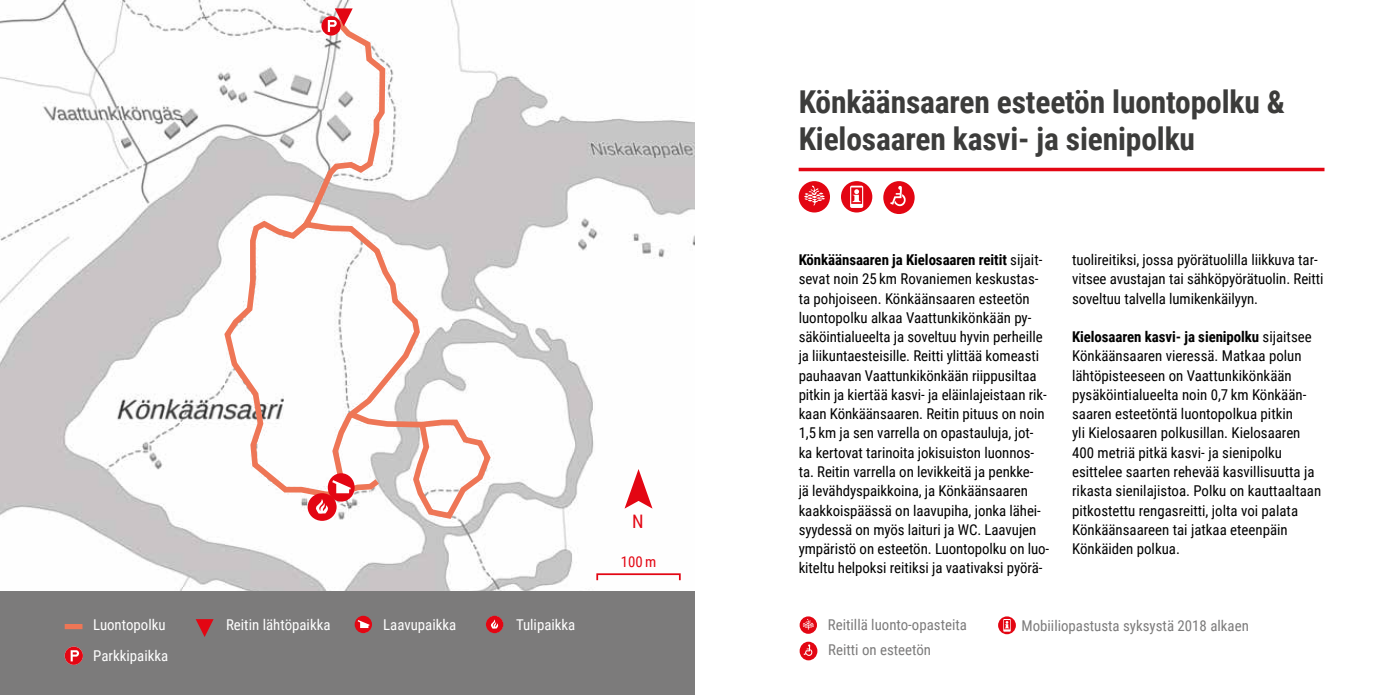
<style>
.page{position:relative;width:1389px;height:695px;background:#fff}
.page>*{position:absolute;margin:0;border:0;box-sizing:border-box;transform-origin:0 0}
.t1{font:700 31.5px/36.8px "Roboto Condensed";letter-spacing:-.005em;color:#3c3c3b}
.t2{font:18.55px "Roboto Condensed";color:#e30613}
.t3{font:14.88px/19.2px "Roboto Condensed";letter-spacing:-.005em;color:#000}
.t4{font:14.88px "Roboto Condensed";color:#7c7b7b}
.t5{font:14.88px "Roboto Condensed";color:#fff}
.t6{font:14.88px "Roboto Condensed";color:#e30613}
.s1{font-weight:700}
</style>
<div class="page">
<img style="left:0;top:0;width:694px;height:591px">
<div style="left:0;top:591px;width:694px;height:103px;background:#7c7b7b"></div>
<svg style="left:221px;top:14px;width:202px;height:486px"></svg>
<svg style="left:355px;top:615px;width:17px;height:18px"></svg>
<div style="left:65px;top:624px;width:18px;height:5px;background:#ee7656"></div>
<hr style="left:799px;top:168px;width:525px;height:3px;background:#e30613">
<div style="left:841px;top:181px;width:31px;height:31px;background:#e30613;border-radius:50%"></div>
<svg style="left:850px;top:186px;width:13px;height:22px"></svg>
<svg style="left:883px;top:181px;width:32px;height:33px"></svg>
<svg style="left:308px;top:407px;width:186px;height:115px"></svg>
<svg style="left:799px;top:181px;width:31px;height:31px"></svg>
<svg style="left:65px;top:646px;width:18px;height:18px"></svg>
<svg style="left:800px;top:641px;width:17px;height:19px"></svg>
<svg style="left:486px;top:615px;width:17px;height:18px"></svg>
<svg style="left:800px;top:616px;width:17px;height:17px"></svg>
<svg style="left:196px;top:619px;width:18px;height:18px"></svg>
<svg style="left:321px;top:8px;width:32px;height:28px"></svg>
<div style="left:596px;top:573px;width:85px;height:8px;border:2px solid #e30613"></div>
<svg style="left:625px;top:469px;width:28px;height:39px"></svg>
<svg style="left:998px;top:616px;width:18px;height:18px"></svg>
<svg style="left:1003px;top:619px;width:8px;height:12px"></svg>
<p class="t2" style="left:632px;top:508px;width:13px">N</p>
<p class="t6" style="left:621px;top:551px;width:37px">100 m</p>
<h1 class="t1" style="left:799px;top:83px;width:488px">Könkäänsaaren esteetön luontopolku &amp;<br>Kielosaaren kasvi- ja sienipolku</h1>
<p class="t3" style="left:799px;top:249px;width:252px"><span class="s1">Könkäänsaaren ja Kielosaaren reitit</span> sijait&shy;sevat noin 25 km Rovaniemen keskustas&shy;ta pohjoiseen. Könkäänsaaren esteetön luontopolku alkaa Vaattunkikönkään py&shy;säköintialueelta ja soveltuu hyvin perheille ja liikuntaesteisille. Reitti ylittää komeasti pauhaavan Vaattunkikönkään riippusiltaa pitkin ja kiertää kasvi- ja eläinlajeistaan rik&shy;kaan Könkäänsaaren. Reitin pituus on noin 1,5 km ja sen varrella on opastauluja, jot&shy;ka kertovat tarinoita jokisuiston luonnos&shy;ta. Reitin varrella on levikkeitä ja penkke-<br>jä levähdyspaikkoina, ja Könkäänsaaren kaakkoispäässä on laavupiha, jonka lähei&shy;syydessä on myös laituri ja WC. Laavujen ympäristö on esteetön. Luontopolku on luo&shy;kiteltu helpoksi reitiksi ja vaativaksi pyörä-</p>
<p class="t3" style="left:1072px;top:249px;width:253px">tuolireitiksi, jossa pyörätuolilla liikkuva tar&shy;vitsee avustajan tai sähköpyörätuolin. Reitti soveltuu talvella lumikenkäilyyn.</p>
<p class="t3" style="left:1072px;top:326px;width:251px"><span class="s1">Kielosaaren kasvi- ja sienipolku</span> sijaitsee Könkäänsaaren vieressä. Matkaa polun lähtöpisteeseen on Vaattunkikönkään pysäköintialueelta noin 0,7 km Könkään&shy;saaren esteetöntä luontopolkua pitkin<br>yli Kielosaaren polkusillan. Kielosaaren 400 metriä pitkä kasvi- ja sienipolku esittelee saarten rehevää kasvillisuutta ja rikasta sienilajistoa. Polku on kauttaaltaan pitkostettu rengasreitti, jolta voi palata Könkäänsaareen tai jatkaa eteenpäin Könkäiden polkua.</p>
<p class="t5" style="left:93px;top:614px;width:74px">Luontopolku</p>
<p class="t5" style="left:383px;top:614px;width:75px">Laavupaikka</p>
<p class="t5" style="left:516px;top:614px;width:61px">Tulipaikka</p>
<p class="t5" style="left:226px;top:614px;width:106px">Reitin lähtöpaikka</p>
<p class="t4" style="left:828px;top:614px;width:141px">Reitillä luonto-opasteita</p>
<p class="t5" style="left:93px;top:644px;width:77px">Parkkipaikka</p>
<p class="t4" style="left:828px;top:639px;width:104px">Reitti on esteetön</p>
<p class="t4" style="left:1022px;top:615px;width:229px">Mobiiliopastusta syksystä 2018 alkaen</p>
</div>
